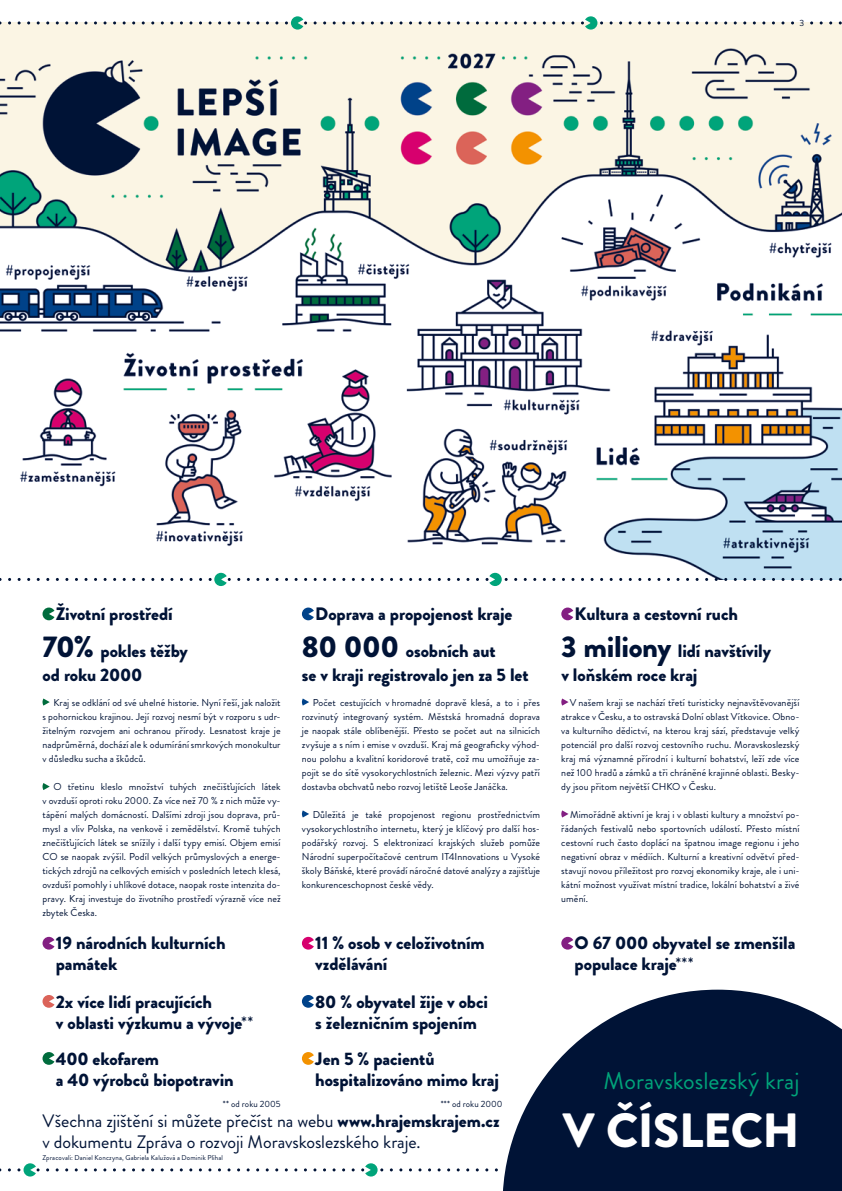
<style>
.page{position:relative;width:842px;height:1191px;background:#fff}
.page>*{position:absolute;margin:0;border:0;box-sizing:border-box;transform-origin:0 0}
.t1{font:900 48px "Brandon Grotesque";letter-spacing:-.01em;color:#fff}
.t2{font:24px "Brandon Grotesque";color:#00a47a}
.t3{font:900 18px/21px "Brandon Grotesque";letter-spacing:-.005em;color:#001336}
.t4{font:18px/21px "Brandon Grotesque";letter-spacing:-.005em;color:#001336}
.t5{font:10px/14px "Brandon Grotesque";letter-spacing:.005em;color:#001336;text-align:justify}
.t6{font:9px "Brandon Grotesque";letter-spacing:.005em;color:#001336}
.t7{font:7px "Brandon Grotesque";letter-spacing:.02em;color:#001336}
.s1{font-size:30px}
.s2{color:#fff}
.s3{font-weight:400}
.s4{font-weight:900}
</style>
<div class="page">
<svg style="left:503px;top:989px;width:339px;height:202px;fill:#001336"></svg>
<svg style="left:43px;top:607px;width:11px;height:13px"></svg>
<svg style="left:302px;top:607px;width:12px;height:13px"></svg>
<svg style="left:561px;top:607px;width:12px;height:13px"></svg>
<svg style="left:43px;top:698px;width:7px;height:7px"></svg>
<svg style="left:43px;top:783px;width:7px;height:7px"></svg>
<svg style="left:302px;top:698px;width:7px;height:7px"></svg>
<svg style="left:302px;top:810px;width:7px;height:7px"></svg>
<svg style="left:43px;top:995px;width:11px;height:12px"></svg>
<svg style="left:302px;top:937px;width:12px;height:12px"></svg>
<svg style="left:302px;top:1052px;width:12px;height:12px"></svg>
<svg style="left:43px;top:1052px;width:11px;height:12px"></svg>
<svg style="left:43px;top:937px;width:11px;height:12px"></svg>
<svg style="left:561px;top:698px;width:7px;height:7px"></svg>
<svg style="left:561px;top:810px;width:7px;height:7px"></svg>
<svg style="left:561px;top:937px;width:12px;height:12px"></svg>
<svg style="left:302px;top:995px;width:12px;height:12px"></svg>
<img style="left:0;top:23px;width:842px;height:556px">
<svg style="left:485px;top:573px;width:23px;height:13px"></svg>
<svg style="left:209px;top:573px;width:22px;height:13px"></svg>
<svg style="left:285px;top:16px;width:22px;height:14px"></svg>
<svg style="left:581px;top:16px;width:22px;height:14px"></svg>
<svg style="left:361px;top:1163px;width:22px;height:13px"></svg>
<svg style="left:17px;top:1163px;width:23px;height:13px"></svg>
<p class="t6" style="left:799px;top:17px;width:6px">3</p>
<h3 class="t3" style="left:43px;top:596px;width:147px;line-height:36.8px;text-align:center">Životní prostředí<br><span class="s1">70%</span> pokles těžby</h3>
<h3 class="t3" style="left:43px;top:664px;width:102px">od roku 2000</h3>
<h3 class="t3" style="left:302px;top:596px;width:212px;line-height:36.8px;text-indent:13px">Doprava a propojenost kraje<br><span class="s1">80 000</span> osobních aut</h3>
<h3 class="t3" style="left:302px;top:664px;width:228px">se v kraji registrovalo jen za 5 let</h3>
<p class="t5" style="left:43px;top:695px;width:240px"><span class="s2">Mi</span>Kraj se odklání od své uhelné historie. Nyní řeší, jak naložit s pohornickou krajinou. Její rozvoj nesmí být v rozporu s udr&shy;žitelným rozvojem ani ochranou přírody. Lesnatost kraje je nadprůměrná, dochází ale k odumírání smrkových monokultur v důsledku sucha a škůdců.</p>
<p class="t5" style="left:43px;top:779px;width:240px"><span class="s2">Mi</span>O třetinu kleslo množství tuhých znečišťujících látek v ovzduší oproti roku 2000. Za více než 70 % z nich může vy&shy;tápění malých domácností. Dalšími zdroji jsou doprava, prů&shy;mysl a vliv Polska, na venkově i zemědělství. Kromě tuhých znečišťujících látek se snížily i další typy emisí. Objem emisí CO se naopak zvýšil. Podíl velkých průmyslových a energe&shy;tických zdrojů na celkových emisích v posledních letech klesá, ovzduší pomohly i uhlíkové dotace, naopak roste intenzita do&shy;pravy. Kraj investuje do životního prostředí výrazně více než zbytek Česka.</p>
<p class="t5" style="left:302px;top:695px;width:240px"><span class="s2">Mi</span>Počet cestujících v hromadné dopravě klesá, a to i přes rozvinutý integrovaný systém. Městská hromadná doprava je naopak stále oblíbenější. Přesto se počet aut na silnicích zvyšuje a s ním i emise v ovzduší. Kraj má geograficky výhod&shy;nou polohu a kvalitní koridorové tratě, což mu umožňuje za&shy;pojit se do sítě vysokorychlostních železnic. Mezi výzvy patří dostavba obchvatů nebo rozvoj letiště Leoše Janáčka.</p>
<p class="t5" style="left:302px;top:807px;width:240px"><span class="s2">Mi</span>Důležitá je také propojenost regionu prostřednictvím vysokorychlostního internetu, který je klíčový pro další hos&shy;podářský rozvoj. S elektronizací krajských služeb pomůže Národní superpočítačové centrum IT4Innovations u Vysoké školy Báňské, které provádí náročné datové analýzy a zajišťuje konkurenceschopnost české vědy.</p>
<h3 class="t3" style="left:56px;top:933px;width:171px">19 národních kulturních památek</h3>
<h3 class="t3" style="left:315px;top:933px;width:171px">11 % osob v celoživotním vzdělávání</h3>
<h3 class="t3" style="left:56px;top:991px;width:199px">2x více lidí pracujících<br>v oblasti výzkumu a vývoje<span class="s3">**</span></h3>
<h3 class="t3" style="left:315px;top:991px;width:174px">80 % obyvatel žije v obci s železničním spojením</h3>
<h3 class="t3" style="left:56px;top:1048px;width:179px">400 ekofarem<br>a 40 výrobců biopotravin</h3>
<h3 class="t3" style="left:315px;top:1048px;width:185px">Jen 5 % pacientů hospitalizováno mimo kraj</h3>
<p class="t6" style="left:223px;top:1097px;width:59px">** od roku 2005</p>
<p class="t6" style="left:441px;top:1097px;width:63px">*** od roku 2000</p>
<h3 class="t4" style="left:43px;top:1110px;width:459px">Všechna zjištění si můžete přečíst na webu <span class="s4">www.hrajemskrajem.cz </span>v dokumentu Zpráva o rozvoji Moravskoslezského kraje.</h3>
<p class="t7" style="left:43px;top:1152px;width:182px">Zpracovali: Daniel Konczyna, Gabriela Kalužová a Dominik Plíhal</p>
<h3 class="t3" style="left:561px;top:596px;width:211px;line-height:36.8px;text-indent:13px">Kultura a cestovní ruch<br><span class="s1">3 miliony</span> lidí navštívily</h3>
<h3 class="t3" style="left:561px;top:664px;width:138px">v loňském roce kraj</h3>
<p class="t5" style="left:561px;top:695px;width:240px"><span class="s2">M</span>V našem kraji se nachází třetí turisticky nejnavštěvovanější atrakce v Česku, a to ostravská Dolní oblast Vítkovice. Obno&shy;va kulturního dědictví, na kterou kraj sází, představuje velký potenciál pro další rozvoj cestovního ruchu. Moravskoslezský kraj má významné přírodní i kulturní bohatství, leží zde více než 100 hradů a zámků a tři chráněné krajinné oblasti. Besky&shy;dy jsou přitom největší CHKO v Česku.</p>
<p class="t5" style="left:561px;top:807px;width:240px"><span class="s2">M</span>Mimořádně aktivní je kraj i v oblasti kultury a množství po&shy;řádaných festivalů nebo sportovních událostí. Přesto místní cestovní ruch často doplácí na špatnou image regionu i jeho negativní obraz v médiích. Kulturní a kreativní odvětví před&shy;stavují novou příležitost pro rozvoj ekonomiky kraje, ale i uni&shy;kátní možnost využívat místní tradice, lokální bohatství a živé umění.</p>
<h3 class="t3" style="left:575px;top:933px;width:222px">O 67 000 obyvatel se zmenšila populace kraje<span class="s3">***</span></h3>
<h2 class="t2" style="left:603px;top:1064px;width:198px">Moravskoslezský kraj</h2>
<h1 class="t1" style="left:563px;top:1096px;width:238px">V ČÍSLECH</h1>
</div>
